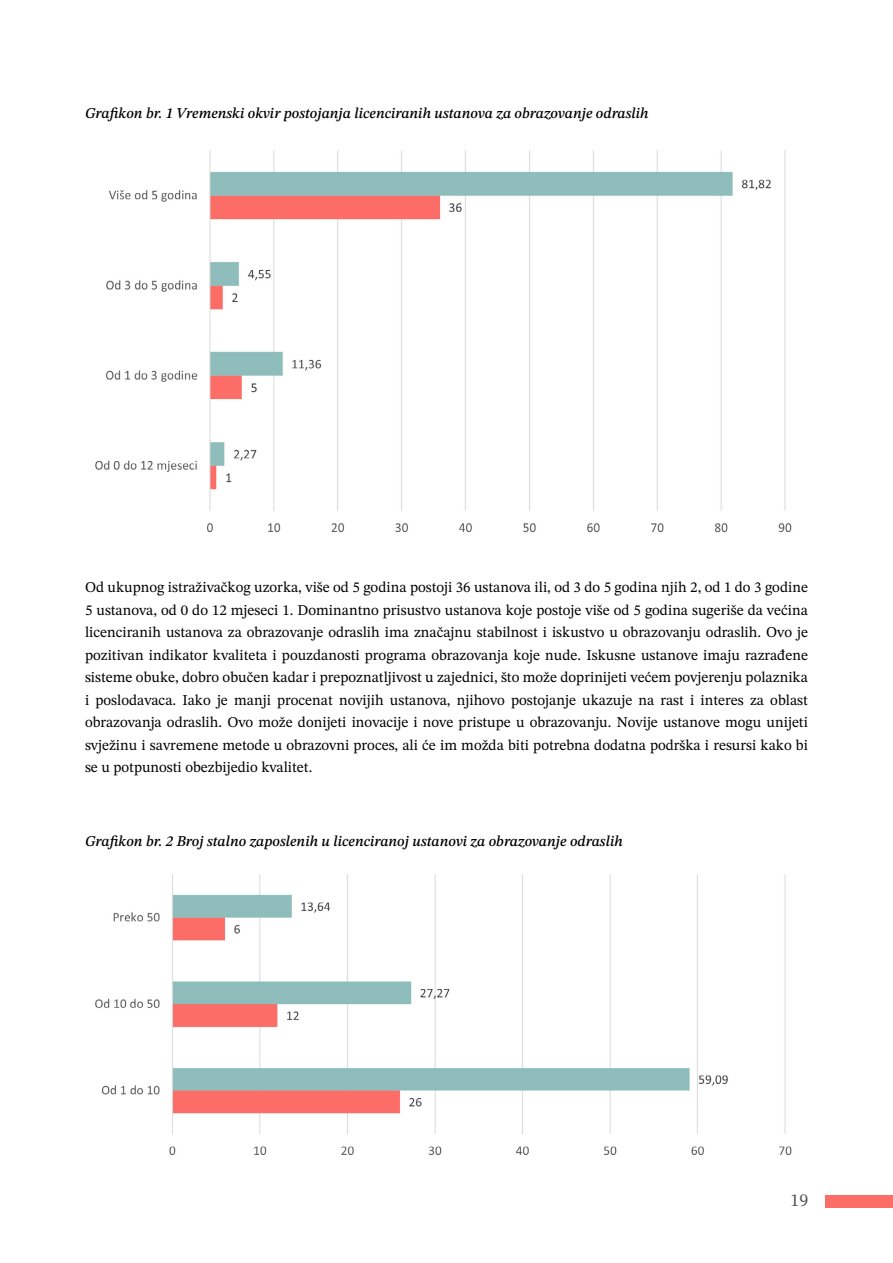
<style>
.page{position:relative;width:893px;height:1263px;background:#fff}
.page>*{position:absolute;margin:0;border:0;box-sizing:border-box;transform-origin:0 0}
.t1{font:18px "STIX Two Text";color:#545454}
.t2{font:15px/22.5px "STIX Two Text";color:#000;text-align:justify}
.t3{font:italic 15px "STIX Two Text";color:#000}
</style>
<div class="page">
<div style="left:825px;top:1195px;width:68px;height:13px;background:#fc6d67"></div>
<img style="left:95px;top:150px;width:697px;height:383px">
<img style="left:95px;top:874px;width:697px;height:281px">
<p class="t3" style="left:85px;top:102px;width:565px">Grafikon br. 1 Vremenski okvir postojanja licenciranih ustanova za obrazovanje odraslih</p>
<p class="t2" style="left:85px;top:576px;width:724px">Od ukupnog istraživačkog uzorka, više od 5 godina postoji 36 ustanova ili, od 3 do 5 godina njih 2, od 1 do 3 godine 5 ustanova, od 0 do 12 mjeseci 1. Dominantno prisustvo ustanova koje postoje više od 5 godina sugeriše da većina licenciranih ustanova za obrazovanje odraslih ima značajnu stabilnost i iskustvo u obrazovanju odraslih. Ovo je pozitivan indikator kvaliteta i pouzdanosti programa obrazovanja koje nude. Iskusne ustanove imaju razrađene sisteme obuke, dobro obučen kadar i prepoznatljivost u zajednici, što može doprinijeti većem povjerenju polaznika i poslodavaca. Iako je manji procenat novijih ustanova, njihovo postojanje ukazuje na rast i interes za oblast obrazovanja odraslih. Ovo može donijeti inovacije i nove pristupe u obrazovanju. Novije ustanove mogu unijeti svježinu i savremene metode u obrazovni proces, ali će im možda biti potrebna dodatna podrška i resursi kako bi se u potpunosti obezbijedio kvalitet.</p>
<p class="t3" style="left:85px;top:830px;width:539px">Grafikon br. 2 Broj stalno zaposlenih u licenciranoj ustanovi za obrazovanje odraslih</p>
<p class="t1" style="left:790px;top:1187px;width:19px">19</p>
</div>
